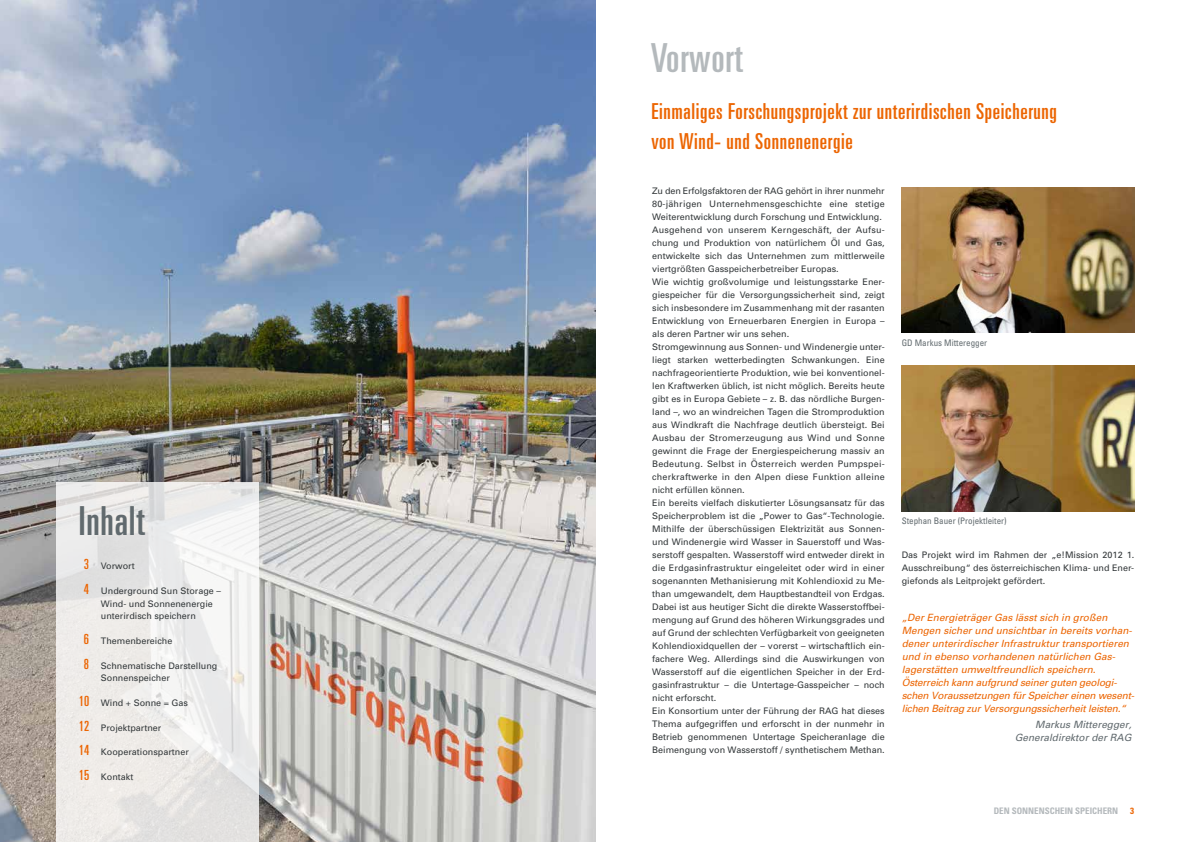
<style>
.page{position:relative;width:1191px;height:842px;background:#fff}
.page>*{position:absolute;margin:0;border:0;box-sizing:border-box;transform-origin:0 0}
.t1{font:ultra-condensed 40px "Univers";letter-spacing:.02em;color:#b4b9bc}
.t2{font:ultra-condensed 40px "Univers";letter-spacing:.02em;color:#616a6e}
.t3{font:ultra-condensed 22px/30px "Univers";letter-spacing:.03em;color:#ec6502}
.t4{font:italic 10px/13px "Univers 55";color:#ec6502}
.t5{font:italic 10px/13px "Univers 55";color:#616a6e;text-align:right}
.t6{font:9px/13px "Univers";color:#33383a}
.t7{font:condensed 9px "Univers";color:#616a6e}
.t8{font:700 condensed 9px "Univers";color:#b4b9bc}
.t9{font:700 condensed 9px "Univers";color:#ec6502}
.s1{font-stretch:ultra-condensed;font-size:14px;color:#ec6502}
</style>
<div class="page">
<img style="left:0;top:0;width:595px;height:842px">
<svg style="left:57px;top:482px;width:202px;height:360px;fill:#edebea"></svg>
<img style="left:901px;top:187px;width:233px;height:146px">
<img style="left:901px;top:365px;width:233px;height:146px">
<h1 class="t2" style="left:79px;top:498px;width:67px">Inhalt</h1>
<p class="t6" style="left:84px;top:559px;width:53px"><span class="s1">3</span> Vorwort</p>
<p class="t6" style="left:101px;top:585px;width:122px;line-height:12.4px;text-indent:-17px"><span class="s1">4</span> Underground Sun Storage –<br>Wind- und Sonnenenergie unterirdisch speichern</p>
<p class="t6" style="left:84px;top:634px;width:90px"><span class="s1">6</span> Themenbereiche</p>
<p class="t6" style="left:101px;top:659px;width:118px;line-height:12.4px;text-indent:-17px"><span class="s1">8</span> Schnematische Darstellung<br>Sonnenspeicher</p>
<p class="t6" style="left:79px;top:696px;width:111px"><span class="s1">10</span> Wind + Sonne = Gas</p>
<p class="t6" style="left:79px;top:721px;width:84px"><span class="s1">12</span> Projektpartner</p>
<p class="t6" style="left:79px;top:745px;width:112px"><span class="s1">14</span> Kooperationspartner</p>
<p class="t6" style="left:79px;top:770px;width:56px"><span class="s1">15</span> Kontakt</p>
<h1 class="t1" style="left:651px;top:35px;width:93px">Vorwort</h1>
<h2 class="t3" style="left:651px;top:96px;width:407px">Einmaliges Forschungsprojekt zur unterirdischen Speicherung von Wind- und Sonnenenergie</h2>
<p class="t6" style="left:652px;top:185px;width:234px">Zu den Erfolgsfaktoren der RAG gehört in ihrer nunmehr 80-jährigen Unternehmensgeschichte eine stetige Weiterentwicklung durch Forschung und Entwicklung.<br>Ausgehend von unserem Kerngeschäft, der Aufsu&shy;chung und Produktion von natürlichem Öl und Gas, entwickelte sich das Unternehmen zum mittlerweile viertgrößten Gasspeicherbetreiber Europas.<br>Wie wichtig großvolumige und leistungsstarke Ener&shy;giespeicher für die Versorgungssicherheit sind, zeigt sich insbesondere im Zusammenhang mit der rasanten Entwicklung von Erneuerbaren Energien in Europa – als deren Partner wir uns sehen.<br>Stromgewinnung aus Sonnen- und Windenergie unter&shy;liegt starken wetterbedingten Schwankungen. Eine nachfrageorientierte Produktion, wie bei konventionel&shy;len Kraftwerken üblich, ist nicht möglich. Bereits heute gibt es in Europa Gebiete – z. B. das nördliche Burgen&shy;land –, wo an windreichen Tagen die Stromproduktion aus Windkraft die Nachfrage deutlich übersteigt. Bei Ausbau der Stromerzeugung aus Wind und Sonne gewinnt die Frage der Energiespeicherung massiv an Bedeutung. Selbst in Österreich werden Pumpspei&shy;cherkraftwerke in den Alpen diese Funktion alleine nicht erfüllen können.<br>Ein bereits vielfach diskutierter Lösungsansatz für das Speicherproblem ist die „Power to Gas“-Technologie.<br>Mithilfe der überschüssigen Elektrizität aus Sonnen&shy;und Windenergie wird Wasser in Sauerstoff und Was&shy;serstoff gespalten. Wasserstoff wird entweder direkt in die Erdgasinfrastruktur eingeleitet oder wird in einer sogenannten Methanisierung mit Kohlendioxid zu Me&shy;than umgewandelt, dem Hauptbestandteil von Erdgas.<br>Dabei ist aus heutiger Sicht die direkte Wasserstoffbei&shy;mengung auf Grund des höheren Wirkungsgrades und auf Grund der schlechten Verfügbarkeit von geeigneten Kohlendioxidquellen der – vorerst – wirtschaftlich ein&shy;fachere Weg. Allerdings sind die Auswirkungen von Wasserstoff auf die eigentlichen Speicher in der Erd&shy;gasinfrastruktur – die Untertage-Gasspeicher – noch nicht erforscht.<br>Ein Konsortium unter der Führung der RAG hat dieses Thema aufgegriffen und erforscht in der nunmehr in Betrieb genommenen Untertage Speicheranlage die Beimengung von Wasserstoff / synthetischem Methan.</p>
<p class="t7" style="left:901px;top:337px;width:87px">GD Markus Mitteregger</p>
<p class="t7" style="left:901px;top:515px;width:106px">Stephan Bauer (Projektleiter)</p>
<p class="t6" style="left:901px;top:549px;width:234px;text-align:justify">Das Projekt wird im Rahmen der „e!Mission 2012 1.<br>Ausschreibung“ des österreichischen Klima- und Ener&shy;giefonds als Leitprojekt gefördert.</p>
<p class="t4" style="left:901px;top:610px;width:234px">„Der Energieträger Gas lässt sich in großen Mengen sicher und unsichtbar in bereits vorhan&shy;dener unterirdischer Infrastruktur transportieren und in ebenso vorhandenen natürlichen Gas&shy;lagerstätten umweltfreundlich speichern.<br>Österreich kann aufgrund seiner guten geologi&shy;schen Voraussetzungen für Speicher einen wesent&shy;lichen Beitrag zur Versorgungssicherheit leisten.“</p>
<p class="t5" style="left:1014px;top:717px;width:118px">Markus Mitteregger,<br>Generaldirektor der RAG</p>
<p class="t8" style="left:993px;top:805px;width:126px">DEN SONNENSCHEIN SPEICHERN</p>
<p class="t9" style="left:1130px;top:805px;width:5px">3</p>
</div>
